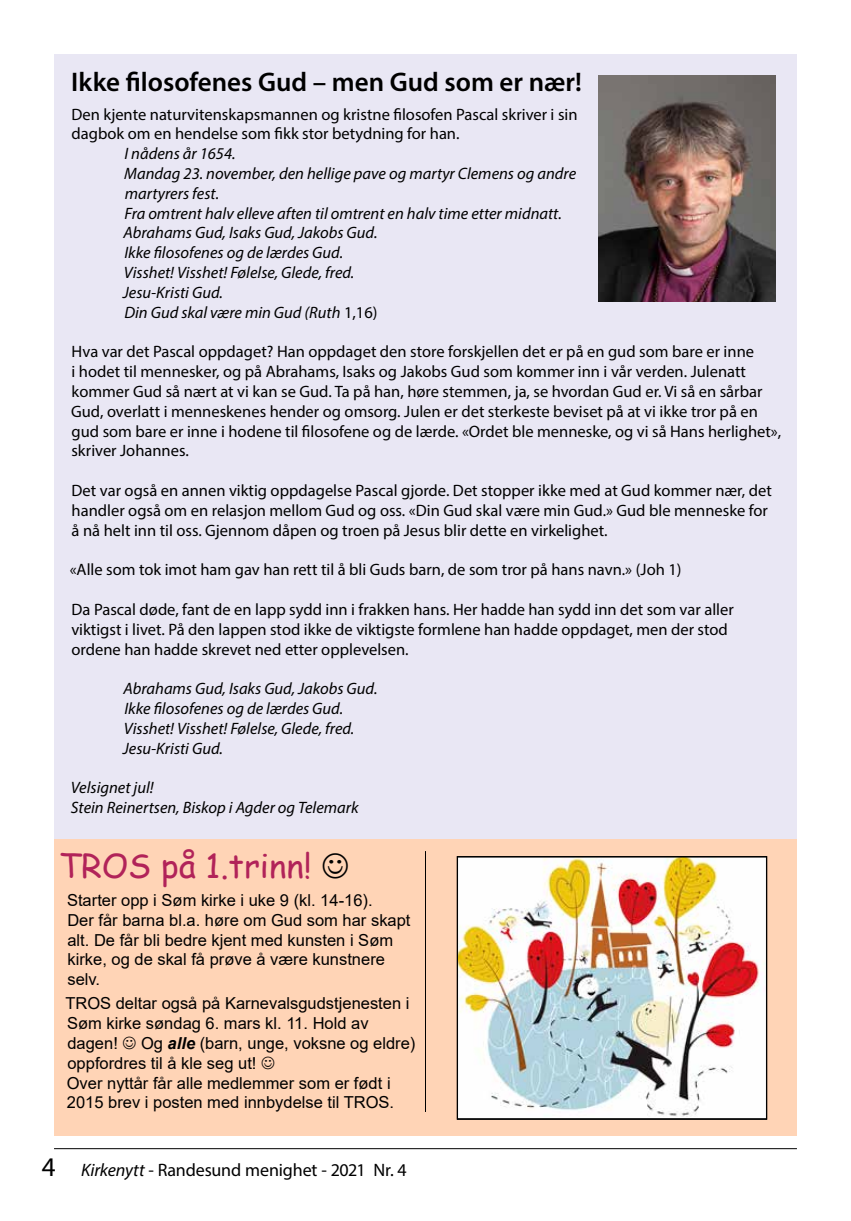
<style>
.page{position:relative;width:851px;height:1221px;background:#fff}
.page>*{position:absolute;margin:0;border:0;box-sizing:border-box;transform-origin:0 0}
.t1{font:33px "Comic Sans MS";color:#b12359}
.t2{font:600 27px "Myriad Pro";color:#000}
.t3{font:18px "Myriad Pro";letter-spacing:-.01em;color:#000}
.t4{font:16.5px/19.8px "Myriad Pro";color:#000}
.t5{font:italic 16.5px/19.8px "Myriad Pro";color:#000}
.t6{font:16.5px/19.8px "Arial";color:#000}
.s1{font-style:normal}
.s2{font-weight:700;font-style:italic}
.s3{font-size:27px}
.s4{font-style:italic}
</style>
<div class="page">
<hr style="left:54px;top:1148px;width:742px;height:1px;background:#000">
<div style="left:54px;top:838px;width:742px;height:297px;background:#ffd4b6"></div>
<hr style="left:425px;top:851px;width:1px;height:260px;background:#000">
<img style="left:457px;top:858px;width:309px;height:261px">
<div style="left:457px;top:856px;width:309px;height:262px;border:1px solid #000"></div>
<div style="left:54px;top:54px;width:742px;height:784px;background:#e9e7f4"></div>
<img style="left:598px;top:76px;width:177px;height:225px">
<h2 class="t2" style="left:71px;top:65px;width:512px">Ikke filosofenes Gud – men Gud som er nær!</h2>
<p class="t4" style="left:72px;top:104px;width:507px">Den kjente naturvitenskapsmannen og kristne filosofen Pascal skriver i sin dagbok om en hendelse som fikk stor betydning for han.</p>
<p class="t5" style="left:123px;top:143px;width:455px">I nådens år 1654.<br>Mandag 23. november, den hellige pave og martyr Clemens og andre martyrers fest.<br>Fra omtrent halv elleve aften til omtrent en halv time etter midnatt.<br>Abrahams Gud, Isaks Gud, Jakobs Gud.<br>Ikke filosofenes og de lærdes Gud.<br>Visshet! Visshet! Følelse, Glede, fred.<br>Jesu-Kristi Gud.<br>Din Gud skal være min Gud (Ruth <span class="s1">1,16)</span></p>
<p class="t4" style="left:71px;top:341px;width:711px">Hva var det Pascal oppdaget? Han oppdaget den store forskjellen det er på en gud som bare er inne<br>i hodet til mennesker, og på Abrahams, Isaks og Jakobs Gud som kommer inn i vår verden. Julenatt kommer Gud så nært at vi kan se Gud. Ta på han, høre stemmen, ja, se hvordan Gud er. Vi så en sårbar Gud, overlatt i menneskenes hender og omsorg. Julen er det sterkeste beviset på at vi ikke tror på en gud som bare er inne i hodene til filosofene og de lærde. «Ordet ble menneske, og vi så Hans herlighet», skriver Johannes.</p>
<p class="t4" style="left:72px;top:480px;width:701px">Det var også en annen viktig oppdagelse Pascal gjorde. Det stopper ikke med at Gud kommer nær, det handler også om en relasjon mellom Gud og oss. «Din Gud skal være min Gud.» Gud ble menneske for å nå helt inn til oss. Gjennom dåpen og troen på Jesus blir dette en virkelighet.</p>
<p class="t4" style="left:70px;top:559px;width:613px">«Alle som tok imot ham gav han rett til å bli Guds barn, de som tror på hans navn.» (Joh 1)</p>
<p class="t4" style="left:71px;top:599px;width:663px">Da Pascal døde, fant de en lapp sydd inn i frakken hans. Her hadde han sydd inn det som var aller viktigst i livet. På den lappen stod ikke de viktigste formlene han hadde oppdaget, men der stod ordene han hadde skrevet ned etter opplevelsen.</p>
<p class="t5" style="left:123px;top:678px;width:256px">Abrahams Gud, Isaks Gud, Jakobs Gud.<br>Ikke filosofenes og de lærdes Gud.<br>Visshet! Visshet! Følelse, Glede, fred.<br>Jesu-Kristi Gud.</p>
<p class="t5" style="left:71px;top:777px;width:289px">Velsignet jul!<br>Stein Reinertsen, Biskop i Agder og Telemark</p>
<h1 class="t1" style="left:59px;top:841px;width:254px">TROS på 1.trinn!</h1>
<p class="t6" style="left:67px;top:890px;width:345px">Starter opp i Søm kirke i uke 9 (kl. 14-16).<br>Der får barna bl.a. høre om Gud som har skapt alt. De får bli bedre kjent med kunsten i Søm kirke, og de skal få prøve å være kunstnere selv.</p>
<p class="t6" style="left:65px;top:993px;width:345px">TROS deltar også på Karnevalsgudstjenesten i<br>Søm kirke søndag 6. mars kl. 11. Hold av dagen!</p>
<p class="t6" style="left:67px;top:1033px;width:350px;text-indent:74px">Og <span class="s2">alle</span> (barn, unge, voksne og eldre) oppfordres til å kle seg ut!<br>Over nyttår får alle medlemmer som er født i 2015 brev i posten med innbydelse til TROS.</p>
<p class="t3" style="left:42px;top:1158px;width:366px"><span class="s3">4</span> <span class="s4">Kirkenytt</span> - Randesund menighet - 2021 Nr. 4</p>
</div>
